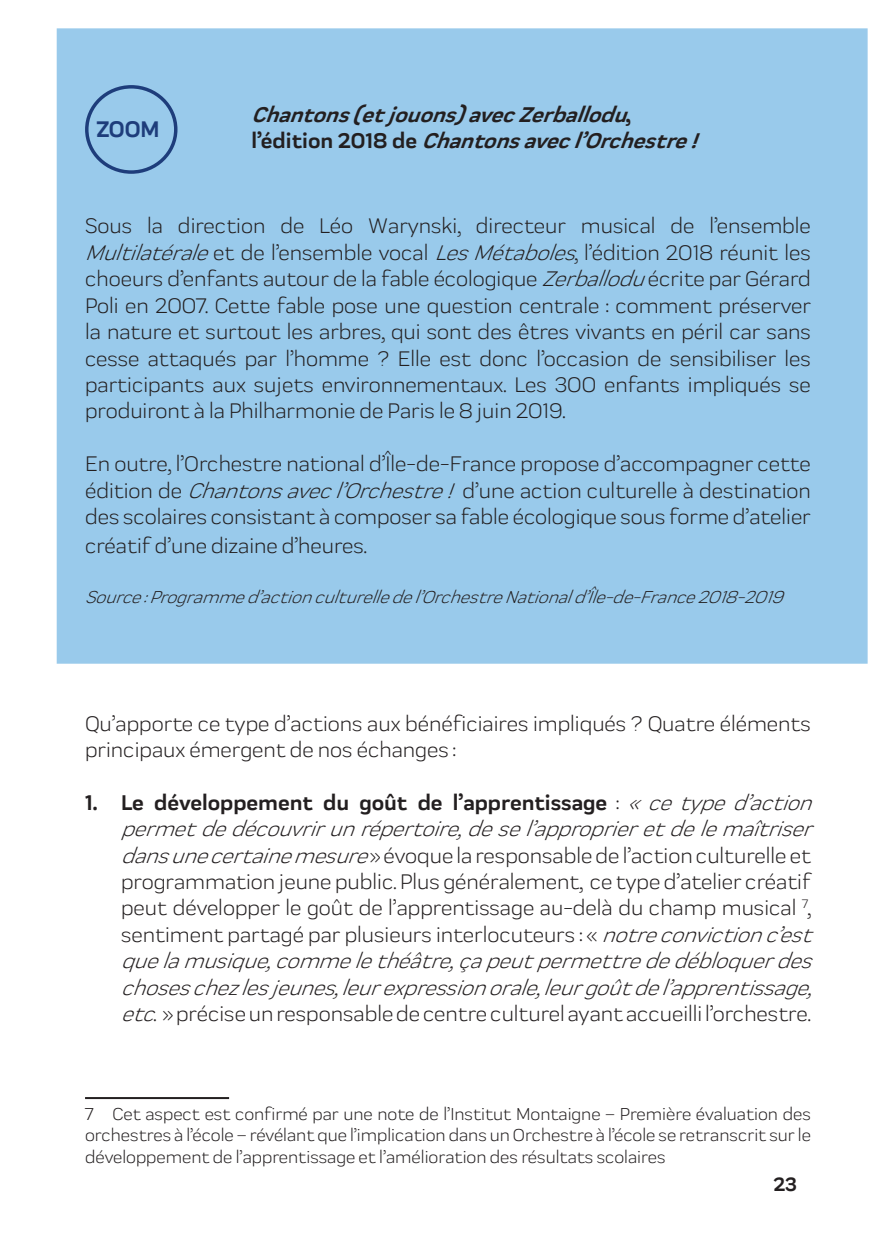
<style>
.page{position:relative;width:896px;height:1248px;background:#fff}
.page>*{position:absolute;margin:0;border:0;box-sizing:border-box;transform-origin:0 0}
.t1{font:700 23.4px "Praktika";color:#1e3d7b}
.t2{font:22px/26.4px "Praktika";color:#231f20;text-align:justify}
.t3{font:italic 700 22px/26.4px "Praktika";color:#231f20}
.t4{font:700 20px "Praktika";color:#231f20}
.t5{font:18px/21.6px "Praktika";color:#231f20;text-align:justify}
.t6{font:italic 18px "Praktika";color:#231f20}
.s1{font-style:normal}
.s2{font-style:italic}
.s3{font-weight:700}
</style>
<div class="page">
<div style="left:57px;top:28px;width:810px;height:635px;background:#99caeb"></div>
<div style="left:85px;top:85px;width:92px;height:89px;border:3px solid #1e3d7b;border-radius:50%"></div>
<hr style="left:85px;top:1096px;width:144px;height:2px;background:#231f20">
<p class="t1" style="left:96px;top:111px;width:65px">ZOOM</p>
<p class="t3" style="left:251px;top:99px;width:458px">Chantons(etjouons)avecZerballodu<span class="s1">,<br>l ’ é d i t i o n 2 0 1 8 d e</span> Chantonsavecl’Orchestre!</p>
<p class="t2" style="left:85px;top:211px;width:727px">Sous la direction de Léo Warynski, directeur musical de l’ensemble <span class="s2">Multilatérale</span>et de l’ensemble vocal <span class="s2">LesMétaboles</span>, l’édition 2018 réunit les choeurs d’enfants autour de la fable écologique <span class="s2">Zerballodu</span>écrite par Gérard Poli en 2007. Cette fable pose une question centrale : comment préserver la nature et surtout les arbres, qui sont des êtres vivants en péril car sans cesse attaqués par l’homme ? Elle est donc l’occasion de sensibiliser les participants aux sujets environnementaux. Les 300 enfants impliqués se produiront à la Philharmonie de Paris le 8 juin 2019.</p>
<p class="t2" style="left:85px;top:449px;width:727px">En outre, l’Orchestre national d’Île-de-France propose d’accompagner cette édition de <span class="s2">Chantonsavecl’Orchestre!</span>d’une action culturelle à destination des scolaires consistant à composer sa fable écologique sous forme d’atelier</p>
<p class="t2" style="left:85px;top:530px;width:283px">créatif d’une dizaine d’heures.</p>
<p class="t6" style="left:85px;top:584px;width:707px">Source:Programmed’actionculturelledel’OrchestreNationald’Île-de-France2018-2019</p>
<p class="t2" style="left:85px;top:708px;width:727px">Qu’apporte ce type d’actions aux bénéficiaires impliqués ? Quatre éléments principaux émergent de nos échanges :</p>
<p class="t2" style="left:121px;top:787px;width:702px;text-align:left;text-indent:-36px"><span class="s3">1. Le développement du goût de l’apprentissage</span> : <span class="s2">«cetyped’action permetdedécouvrirunrépertoire,desel’approprieretdelemaîtriser dansunecertainemesure</span>» évoque la responsable de l’action culturelle et programmation jeune public. Plus généralement, ce type d’atelier créatif peut développer le goût de l’apprentissage au-delà du champ musical <sup>7</sup>, sentiment partagé par plusieurs interlocuteurs : « <span class="s2">notreconvictionc’est quelamusique,commelethéâtre,çapeutpermettrededébloquerdes choseschezlesjeunes,leurexpressionorale,leurgoûtdel’apprentissage, etc</span>. » précise un responsable de centre culturel ayant accueilli l’orchestre.</p>
<p class="t5" style="left:85px;top:1101px;width:727px">7 Cet aspect est confirmé par une note de l’Institut Montaigne – Première évaluation des orchestres à l’école – révélant que l’implication dans un Orchestre à l’école se retranscrit sur le développement de l’apprentissage et l’amélioration des résultats scolaires</p>
<p class="t4" style="left:773px;top:1168px;width:25px">23</p>
</div>
